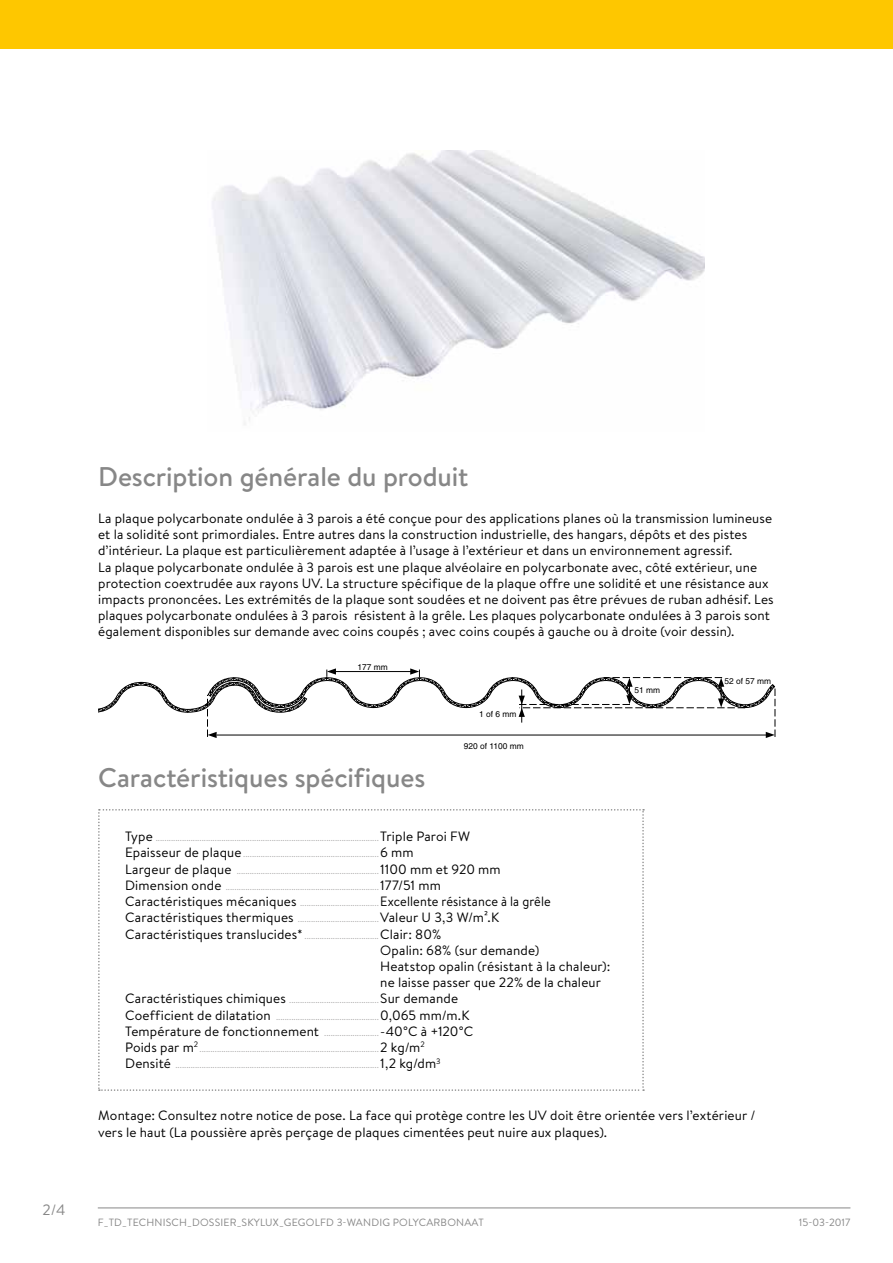
<style>
.page{position:relative;width:893px;height:1263px;background:#fff}
.page>*{position:absolute;margin:0;border:0;box-sizing:border-box;transform-origin:0 0}
.t1{font:500 27px "Brandon Text";letter-spacing:-.005em;color:#878787}
.t2{font:15px "Brandon Text";color:#878787}
.t3{font:13.5px/16.2px "Brandon Text";letter-spacing:.01em;color:#000}
.t4{font:10.5px "Brandon Text";letter-spacing:.02em;color:#878787}
.t5{font:9px/16.2px "Brandon Text";color:#b3b2b2}
.t6{font:8.4px "Helvetica";color:#000}
.s1{font-size:13.5px;color:#000}
.s2{font-size:9px;color:#b3b2b2}
</style>
<div class="page">
<hr style="left:98px;top:1207px;width:752px;height:1px;background:#878787">
<div style="left:0;top:0;width:893px;height:49px;background:#fec700"></div>
<svg style="left:98px;top:809px;width:546px;height:282px"></svg>
<img style="left:212px;top:151px;width:493px;height:274px">
<svg style="left:98px;top:668px;width:678px;height:70px"></svg>
<p class="t2" style="left:43px;top:1199px;width:24px">2/4</p>
<h1 class="t1" style="left:98px;top:458px;width:372px">Description générale du produit</h1>
<p class="t3" style="left:98px;top:510px;width:677px">La plaque polycarbonate ondulée à 3 parois a été conçue pour des applications planes où la transmission lumineuse et la solidité sont primordiales. Entre autres dans la construction industrielle, des hangars, dépôts et des pistes d’intérieur. La plaque est particulièrement adaptée à l’usage à l’extérieur et dans un environnement agressif.<br>La plaque polycarbonate ondulée à 3 parois est une plaque alvéolaire en polycarbonate avec, côté extérieur, une protection coextrudée aux rayons UV. La structure spécifique de la plaque offre une solidité et une résistance aux impacts prononcées. Les extrémités de la plaque sont soudées et ne doivent pas être prévues de ruban adhésif. Les plaques polycarbonate ondulées à 3 parois résistent à la grêle. Les plaques polycarbonate ondulées à 3 parois sont également disponibles sur demande avec coins coupés ; avec coins coupés à gauche ou à droite (voir dessin).</p>
<p class="t6" style="left:357px;top:662px;width:32px">177 mm</p>
<h1 class="t1" style="left:98px;top:759px;width:329px">Caractéristiques spécifiques</h1>
<p class="t6" style="left:479px;top:709px;width:39px">1 of 6 mm</p>
<p class="t6" style="left:464px;top:741px;width:61px">920 of 1100 mm</p>
<p class="t5" style="left:125px;top:830px;width:377px"><span class="s1">Type</span> ...................................................................................................... <span class="s1">Triple Paroi FW Epaisseur de plaque</span> .............................................................. <span class="s1">6 mm<br>Largeur de plaque</span> ................................................................. <span class="s1">1100 mm et 920 mm Dimension onde</span> ...................................................................... <span class="s1">177/51 mm</span></p>
<p class="t3" style="left:125px;top:893px;width:427px">Caractéristiques mécaniques <span class="s2">....................................</span>Excellente résistance à la grêle</p>
<p class="t3" style="left:125px;top:909px;width:376px">Caractéristiques thermiques <span class="s2">.....................................</span> Valeur U 3,3 W/m².K</p>
<p class="t3" style="left:125px;top:925px;width:317px">Caractéristiques translucides* <span class="s2">..................................</span> Clair: 80%</p>
<p class="t3" style="left:380px;top:941px;width:161px">Opalin: 68% (sur demande)</p>
<p class="t3" style="left:380px;top:958px;width:232px">Heatstop opalin (résistant à la chaleur):</p>
<p class="t3" style="left:380px;top:974px;width:222px">ne laisse passer que 22% de la chaleur</p>
<p class="t5" style="left:125px;top:992px;width:346px"><span class="s1">Caractéristiques chimiques</span> ......................................... <span class="s1">Sur demande<br>Coefficient de dilatation</span> ............................................... <span class="s1">0,065 mm/m.K</span></p>
<p class="t3" style="left:125px;top:1022px;width:350px">Température de fonctionnement <span class="s2">.........................</span> -40°C à +120°C<br>Poids par m<sup>2</sup></p>
<p class="t5" style="left:125px;top:1040px;width:317px;text-indent:74px">.................................................................................. <span class="s1">2 kg/m</span><sup>2<br></sup><span class="s1">Densité</span> ............................................................................................. <span class="s1">1,2 kg/dm</span><sup>3</sup></p>
<p class="t6" style="left:634px;top:686px;width:27px">51 mm</p>
<p class="t6" style="left:725px;top:676px;width:48px">52 of 57 mm</p>
<p class="t3" style="left:98px;top:1107px;width:659px">Montage: Consultez notre notice de pose. La face qui protège contre les UV doit être orientée vers l’extérieur / vers le haut (La poussière après perçage de plaques cimentées peut nuire aux plaques).</p>
<p class="t4" style="left:98px;top:1215px;width:387px">F_TD_TECHNISCH_DOSSIER_SKYLUX_GEGOLFD 3-WANDIG POLYCARBONAAT</p>
<p class="t4" style="left:799px;top:1215px;width:53px">15-03-2017</p>
</div>
